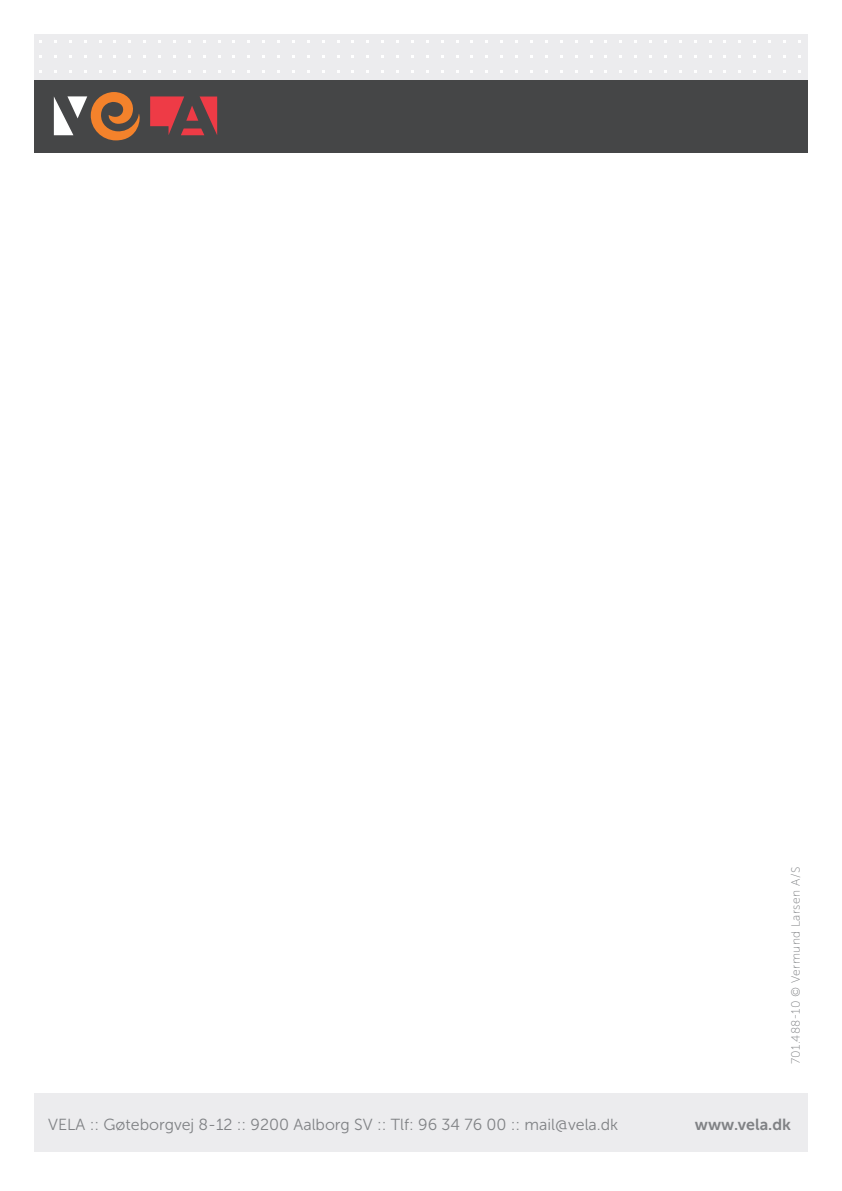
<style>
.page{position:relative;width:842px;height:1191px;background:#fff}
.page>*{position:absolute;margin:0;border:0;box-sizing:border-box;transform-origin:0 0}
.t1{font:16px "Museo Sans 300";color:#808285}
.t2{font:16px "Museo Sans 700";color:#808285}
.t3{font:12px "Museo Sans 100";letter-spacing:.03em;color:#808285}
</style>
<div class="page">
<div style="left:34px;top:1092px;width:774px;height:59px;background:#ececee"></div>
<div style="left:34px;top:74px;width:774px;height:79px;background:#454647"></div>
<svg style="left:150px;top:96px;width:67px;height:39px"></svg>
<svg style="left:54px;top:92px;width:86px;height:48px"></svg>
<div style="left:34px;top:34px;width:774px;height:45px;background:#ececee"></div>
<p class="t3" style="left:789px;top:1064px;width:199px;rotate:-90deg">701.488-10 © Vermund Larsen A/S</p>
<p class="t1" style="left:48px;top:1116px;width:572px">VELA :: Gøteborgvej 8-12 :: 9200 Aalborg SV :: Tlf: 96 34 76 00 :: mail@vela.dk</p>
<p class="t2" style="left:695px;top:1115px;width:98px">www.vela.dk</p>
</div>
